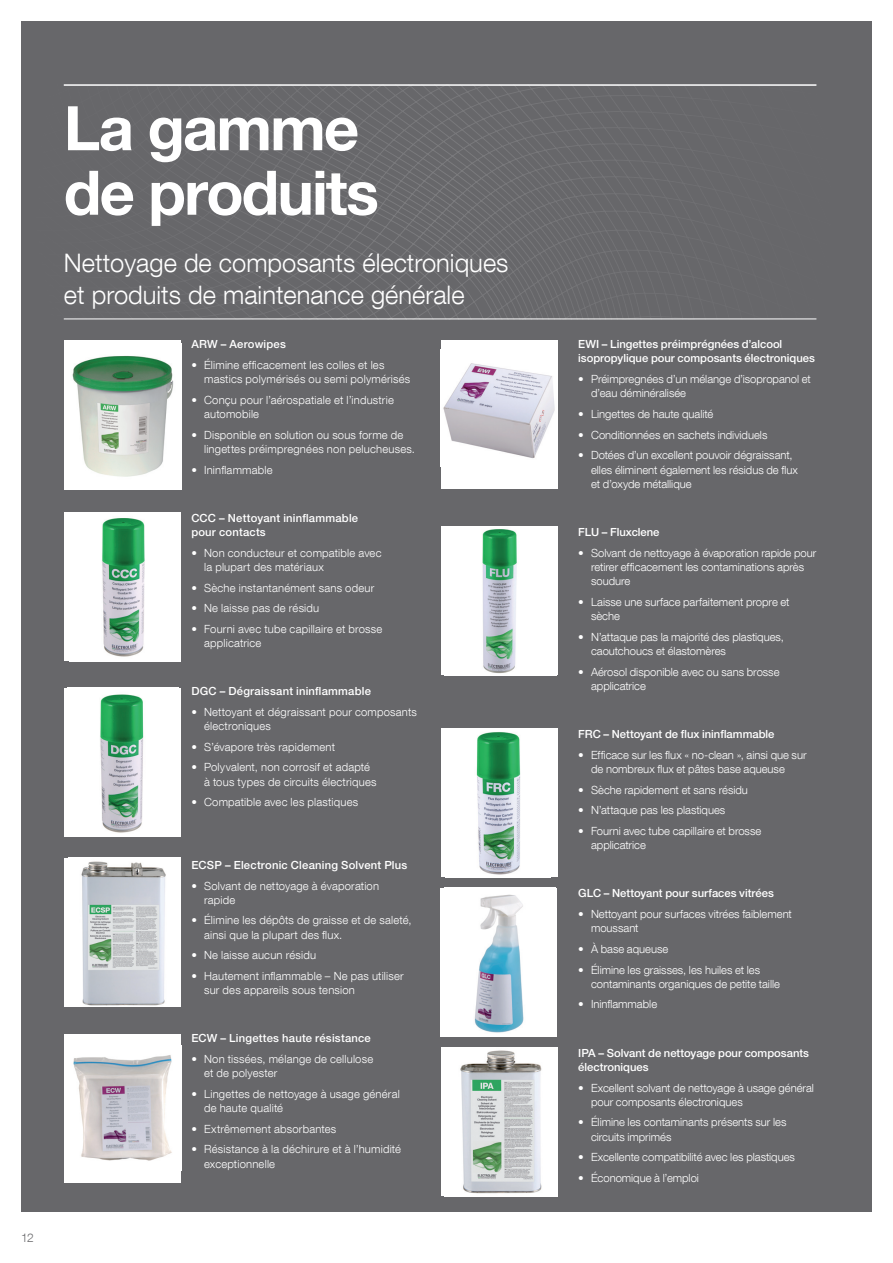
<style>
.page{position:relative;width:893px;height:1263px;background:#fff}
.page>*{position:absolute;margin:0;border:0;box-sizing:border-box;transform-origin:0 0}
.t1{font:700 61.5px/64.5px "Helvetica Neue LT Pro";letter-spacing:-.03em;color:#fff}
.t2{font:300 25.5px/31.5px "Helvetica Neue LT Com";color:#fff}
.t3{font:300 12px "Helvetica Neue LT Com";color:#67676a}
.t4{font:300 11.25px/14.2px "Helvetica Neue LT Com";letter-spacing:.005em;color:#fff}
.t5{font:500 11.25px/14.2px "Helvetica Neue LT Pro";letter-spacing:.005em;color:#fff}
</style>
<div class="page">
<div style="left:21px;top:21px;width:851px;height:1191px;background:#67676a"></div>
<svg style="left:63px;top:84px;width:754px;height:235px"></svg>
<hr style="left:64px;top:84px;width:752px;height:2px;background:#fff">
<hr style="left:64px;top:319px;width:752px;height:1px;background:#fff">
<div style="left:441px;top:728px;width:116px;height:149px;background:#fff"></div>
<img style="left:476px;top:732px;width:45px;height:143px">
<div style="left:64px;top:512px;width:117px;height:149px;background:#fff"></div>
<img style="left:102px;top:518px;width:43px;height:139px">
<div style="left:440px;top:888px;width:117px;height:148px;background:#fff"></div>
<img style="left:474px;top:894px;width:50px;height:139px">
<div style="left:64px;top:688px;width:117px;height:149px;background:#fff"></div>
<img style="left:100px;top:694px;width:44px;height:139px">
<div style="left:441px;top:526px;width:116px;height:149px;background:#fff"></div>
<img style="left:482px;top:529px;width:35px;height:145px">
<div style="left:441px;top:1047px;width:116px;height:149px;background:#fff"></div>
<img style="left:460px;top:1050px;width:82px;height:144px">
<div style="left:64px;top:858px;width:117px;height:149px;background:#fff"></div>
<img style="left:81px;top:861px;width:85px;height:145px">
<div style="left:64px;top:1034px;width:117px;height:149px;background:#fff"></div>
<img style="left:73px;top:1055px;width:99px;height:106px">
<div style="left:64px;top:340px;width:117px;height:149px;background:#fff"></div>
<img style="left:72px;top:356px;width:102px;height:121px">
<div style="left:441px;top:340px;width:116px;height:149px;background:#fff"></div>
<img style="left:443px;top:363px;width:112px;height:96px">
<p class="t3" style="left:21px;top:1230px;width:14px">12</p>
<p class="t1" style="left:64px;top:95px;width:317px">La gamme de produits</p>
<p class="t2" style="left:64px;top:247px;width:446px">Nettoyage de composants électroniques et produits de maintenance générale</p>
<p class="t5" style="left:191px;top:337px;width:96px">ARW – Aerowipes</p>
<p class="t4" style="left:204px;top:357px;width:208px;text-indent:-13px">• Élimine efficacement les colles et les mastics polymérisés ou semi polymérisés</p>
<p class="t4" style="left:204px;top:392px;width:191px;text-indent:-13px">• Conçu pour l’aérospatiale et l’industrie automobile</p>
<p class="t4" style="left:204px;top:427px;width:212px;text-indent:-13px">• Disponible en solution ou sous forme de lingettes préimpregnées non pelucheuses.</p>
<p class="t4" style="left:191px;top:462px;width:83px">• Ininflammable</p>
<p class="t5" style="left:191px;top:510px;width:168px">CCC – Nettoyant ininflammable pour contacts</p>
<p class="t4" style="left:204px;top:545px;width:179px;text-indent:-13px">• Non conducteur et compatible avec la plupart des matériaux</p>
<p class="t4" style="left:191px;top:580px;width:184px">• Sèche instantanément sans odeur</p>
<p class="t4" style="left:191px;top:601px;width:129px">• Ne laisse pas de résidu</p>
<p class="t4" style="left:204px;top:621px;width:180px;text-indent:-13px">• Fourni avec tube capillaire et brosse applicatrice</p>
<p class="t5" style="left:191px;top:684px;width:181px">DGC – Dégraissant ininflammable</p>
<p class="t4" style="left:204px;top:705px;width:214px;text-indent:-13px">• Nettoyant et dégraissant pour composants électroniques</p>
<p class="t4" style="left:191px;top:739px;width:145px">• S’évapore très rapidement</p>
<p class="t4" style="left:204px;top:760px;width:174px;text-indent:-13px">• Polyvalent, non corrosif et adapté à tous types de circuits électriques</p>
<p class="t4" style="left:191px;top:795px;width:168px">• Compatible avec les plastiques</p>
<p class="t5" style="left:191px;top:858px;width:217px">ECSP – Electronic Cleaning Solvent Plus</p>
<p class="t4" style="left:204px;top:878px;width:177px;text-indent:-13px">• Solvant de nettoyage à évaporation rapide</p>
<p class="t4" style="left:204px;top:913px;width:209px;text-indent:-13px">• Élimine les dépôts de graisse et de saleté, ainsi que la plupart des flux.</p>
<p class="t4" style="left:191px;top:948px;width:126px">• Ne laisse aucun résidu</p>
<p class="t4" style="left:204px;top:968px;width:201px;text-indent:-13px">• Hautement inflammable – Ne pas utiliser sur des appareils sous tension</p>
<p class="t5" style="left:191px;top:1031px;width:181px">ECW – Lingettes haute résistance</p>
<p class="t4" style="left:204px;top:1052px;width:171px;text-indent:-13px">• Non tissées, mélange de cellulose et de polyester</p>
<p class="t4" style="left:204px;top:1086px;width:197px;text-indent:-13px">• Lingettes de nettoyage à usage général de haute qualité</p>
<p class="t4" style="left:191px;top:1121px;width:147px">• Extrêmement absorbantes</p>
<p class="t4" style="left:204px;top:1142px;width:198px;text-indent:-13px">• Résistance à la déchirure et à l’humidité exceptionnelle</p>
<p class="t5" style="left:578px;top:337px;width:238px">EWI – Lingettes préimprégnées d’alcool isopropylique pour composants électroniques</p>
<p class="t4" style="left:591px;top:372px;width:221px;text-indent:-13px">• Préimpregnées d’un mélange d’isopropanol et d’eau déminéralisée</p>
<p class="t4" style="left:578px;top:407px;width:137px">• Lingettes de haute qualité</p>
<p class="t4" style="left:578px;top:427px;width:191px">• Conditionnées en sachets individuels</p>
<p class="t4" style="left:591px;top:448px;width:208px;text-indent:-13px">• Dotées d’un excellent pouvoir dégraissant, elles éliminent également les résidus de flux et d’oxyde métallique</p>
<p class="t5" style="left:578px;top:525px;width:83px">FLU – Fluxclene</p>
<p class="t4" style="left:591px;top:545px;width:227px;text-indent:-13px">• Solvant de nettoyage à évaporation rapide pour retirer efficacement les contaminations après soudure</p>
<p class="t4" style="left:591px;top:594px;width:200px;text-indent:-13px">• Laisse une surface parfaitement propre et sèche</p>
<p class="t4" style="left:591px;top:629px;width:194px;text-indent:-13px">• N’attaque pas la majorité des plastiques, caoutchoucs et élastomères</p>
<p class="t4" style="left:591px;top:664px;width:190px;text-indent:-13px">• Aérosol disponible avec ou sans brosse applicatrice</p>
<p class="t5" style="left:578px;top:727px;width:198px">FRC – Nettoyant de flux ininflammable</p>
<p class="t4" style="left:591px;top:747px;width:217px;text-indent:-13px">• Efficace sur les flux « no-clean », ainsi que sur de nombreux flux et pâtes base aqueuse</p>
<p class="t4" style="left:578px;top:782px;width:171px">• Sèche rapidement et sans résidu</p>
<p class="t4" style="left:578px;top:803px;width:149px">• N’attaque pas les plastiques</p>
<p class="t4" style="left:591px;top:823px;width:172px;text-indent:-13px">• Fourni avec tube capillaire et brosse applicatrice</p>
<p class="t5" style="left:578px;top:886px;width:197px">GLC – Nettoyant pour surfaces vitrées</p>
<p class="t4" style="left:591px;top:907px;width:202px;text-indent:-13px">• Nettoyant pour surfaces vitrées faiblement moussant</p>
<p class="t4" style="left:578px;top:941px;width:91px">• À base aqueuse</p>
<p class="t4" style="left:591px;top:962px;width:190px;text-indent:-13px">• Élimine les graisses, les huiles et les contaminants organiques de petite taille</p>
<p class="t4" style="left:578px;top:997px;width:80px">• Ininflammable</p>
<p class="t5" style="left:578px;top:1045px;width:232px">IPA – Solvant de nettoyage pour composants électroniques</p>
<p class="t4" style="left:591px;top:1080px;width:224px;text-indent:-13px">• Excellent solvant de nettoyage à usage général pour composants électroniques</p>
<p class="t4" style="left:591px;top:1115px;width:197px;text-indent:-13px">• Élimine les contaminants présents sur les circuits imprimés</p>
<p class="t4" style="left:578px;top:1150px;width:218px">• Excellente compatibilité avec les plastiques</p>
<p class="t4" style="left:578px;top:1170px;width:122px">• Économique à l’emploi</p>
</div>
